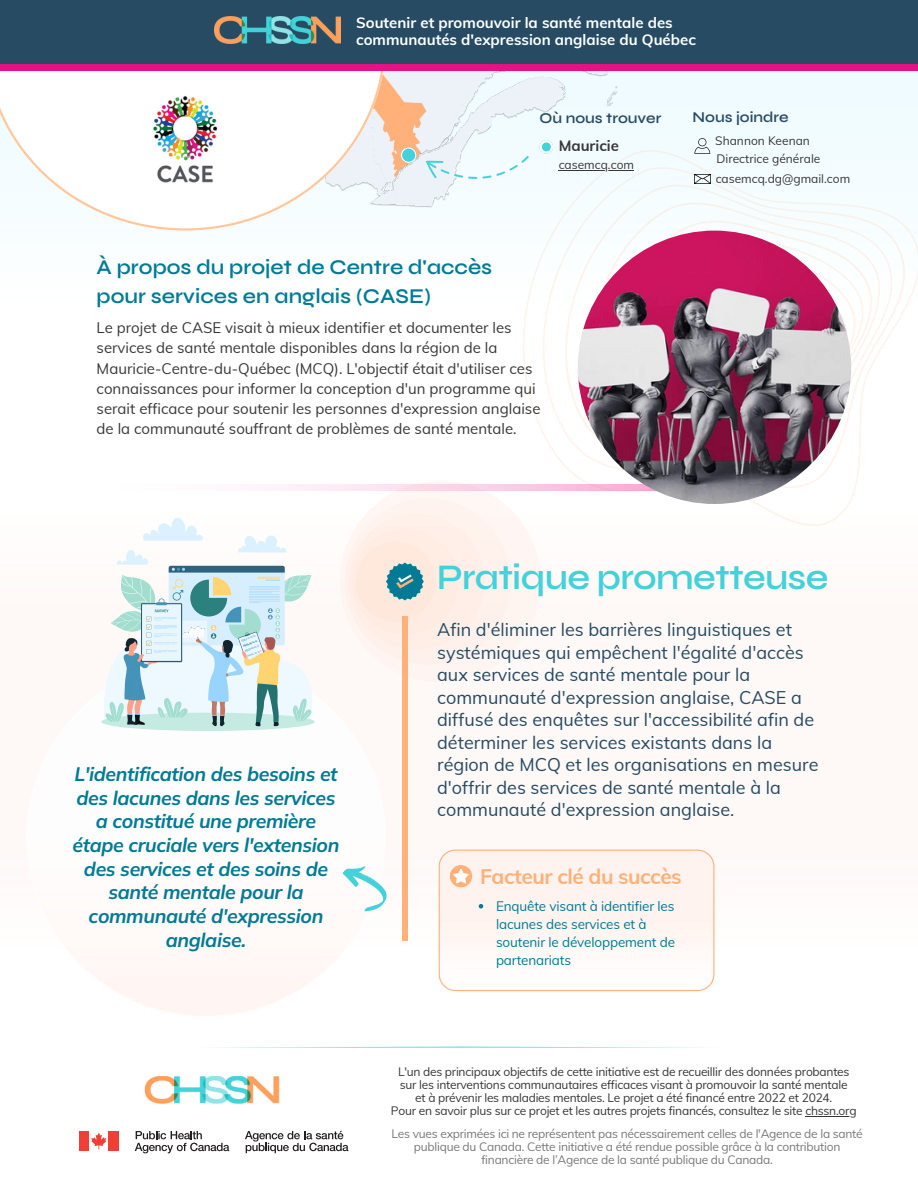
<style>
.page{position:relative;width:918px;height:1188px;background:#fff}
.page>*{position:absolute;margin:0;border:0;box-sizing:border-box;transform-origin:0 0}
.t1{font:600 36px "Syne";letter-spacing:-.02em;color:#43d1da}
.t2{font:600 21px/29.2px "Syne";color:#007a95}
.t3{font:700 21px "Mulish";letter-spacing:-.025em;color:#ffb179}
.t4{font:italic 700 19.5px/23.7px "Mulish";letter-spacing:-.02em;color:#007a95;text-align:center}
.t5{font:18px/22.5px "Mulish";color:#264b63}
.t6{font:15px/20.2px "Muli";color:#383737}
.t7{font:700 15px/16.8px "Muli";color:#fff}
.t8{font:600 15px "Syne";color:#264b63}
.t9{font:700 15px "Mulish";color:#383737}
.t10{font:13.5px/18px "Mulish";letter-spacing:-.01em;color:#007a95}
.t11{font:12px "Mulish";letter-spacing:-.02em;color:#373737}
.t12{font:12px/13px "Mulish";letter-spacing:-.02em;color:#7a7878;text-align:center}
.t13{font:12px "Mulish";color:#383737}
</style>
<div class="page">
<svg style="left:340px;top:481px;width:191px;height:201px"></svg>
<div style="left:402px;top:616px;width:6px;height:324px;background:#ffb179"></div>
<img style="left:386px;top:71px;width:58px;height:137px">
<svg style="left:0;top:71px;width:386px;height:160px"></svg>
<img style="left:89px;top:87px;width:192px;height:108px;border-radius:9px">
<svg style="left:444px;top:71px;width:474px;height:554px"></svg>
<svg style="left:470px;top:79px;width:448px;height:500px"></svg>
<svg style="left:498px;top:106px;width:420px;height:435px"></svg>
<svg style="left:530px;top:134px;width:388px;height:376px"></svg>
<svg style="left:564px;top:162px;width:343px;height:323px"></svg>
<svg style="left:599px;top:191px;width:293px;height:274px"></svg>
<svg style="left:781px;top:248px;width:85px;height:185px"></svg>
<svg style="left:263px;top:485px;width:390px;height:5px;background:#fbd3e8"></svg>
<svg style="left:401px;top:147px;width:15px;height:16px"></svg>
<svg style="left:425px;top:123px;width:106px;height:78px"></svg>
<svg style="left:99px;top:658px;width:286px;height:358px"></svg>
<svg style="left:439px;top:850px;width:275px;height:141px"></svg>
<img style="left:578px;top:231px;width:273px;height:273px;border-radius:50%">
<svg style="left:332px;top:858px;width:55px;height:60px"></svg>
<svg style="left:694px;top:138px;width:16px;height:16px"></svg>
<img style="left:695px;top:174px;width:15px;height:9px">
<svg style="left:540px;top:140px;width:13px;height:14px"></svg>
<hr style="left:559px;top:170px;width:75px;height:1px;background:#383737">
<div style="left:101px;top:713px;width:214px;height:18px;background:#c5eae2;border-radius:50%"></div>
<svg style="left:99px;top:518px;width:217px;height:208px"></svg>
<svg style="left:212px;top:1046px;width:494px;height:2px"></svg>
<img style="left:144px;top:1076px;width:136px;height:28px">
<div style="left:79px;top:1131px;width:10px;height:20px;background:#ef3f36"></div>
<svg style="left:91px;top:1133px;width:15px;height:16px"></svg>
<div style="left:109px;top:1131px;width:10px;height:20px;background:#ef3f36"></div>
<svg style="left:135px;top:1131px;width:94px;height:22px"></svg>
<svg style="left:245px;top:1131px;width:103px;height:22px"></svg>
<hr style="left:805px;top:1116px;width:51px;height:1px;background:#373737">
<div style="left:0;top:0;width:918px;height:65px;background:#264b63"></div>
<img style="left:214px;top:17px;width:126px;height:27px">
<div style="left:0;top:64px;width:918px;height:7px;background:#e41285"></div>
<p class="t7" style="left:356px;top:14px;width:341px">Soutenir et promouvoir la santé mentale des communautés d'expression anglaise du Québec</p>
<p class="t2" style="left:97px;top:253px;width:397px">À propos du projet de Centre d'accès pour services en anglais (CASE)</p>
<p class="t8" style="left:540px;top:109px;width:123px">Où nous trouver</p>
<p class="t9" style="left:559px;top:136px;width:62px">Mauricie</p>
<p class="t13" style="left:559px;top:157px;width:77px">casemcq.com</p>
<p class="t6" style="left:97px;top:317px;width:445px">Le projet de CASE visait à mieux identifier et documenter les services de santé mentale disponibles dans la région de la Mauricie-Centre-du-Québec (MCQ). L'objectif était d'utiliser ces connaissances pour informer la conception d'un programme qui serait efficace pour soutenir les personnes d'expression anglaise de la communauté souffrant de problèmes de santé mentale.</p>
<p class="t8" style="left:693px;top:108px;width:98px">Nous joindre</p>
<p class="t13" style="left:715px;top:133px;width:96px">Shannon Keenan</p>
<p class="t13" style="left:717px;top:151px;width:105px">Directrice générale</p>
<p class="t13" style="left:716px;top:171px;width:136px">casemcq.dg@gmail.com</p>
<p class="t4" style="left:73px;top:762px;width:269px">L'identification des besoins et des lacunes dans les services a constitué une première étape cruciale vers l'extension des services et des soins de santé mentale pour la communauté d'expression anglaise.</p>
<p class="t1" style="left:437px;top:556px;width:393px">Pratique prometteuse</p>
<p class="t5" style="left:437px;top:618px;width:383px">Afin d'éliminer les barrières linguistiques et systémiques qui empêchent l'égalité d'accès aux services de santé mentale pour la communauté d'expression anglaise, CASE a diffusé des enquêtes sur l'accessibilité afin de déterminer les services existants dans la région de MCQ et les organisations en mesure d'offrir des services de santé mentale à la communauté d'expression anglaise.</p>
<p class="t3" style="left:480px;top:863px;width:203px">Facteur clé du succès</p>
<p class="t10" style="left:496px;top:897px;width:181px">Enquête visant à identifier les lacunes des services et à soutenir le développement de partenariats</p>
<p class="t11" style="left:398px;top:1064px;width:453px">L'un des principaux objectifs de cette initiative est de recueillir des données probantes</p>
<p class="t11" style="left:400px;top:1077px;width:449px">sur les interventions communautaires efficaces visant à promouvoir la santé mentale</p>
<p class="t11" style="left:415px;top:1090px;width:419px">et à prévenir les maladies mentales. Le projet a été financé entre 2022 et 2024.</p>
<p class="t11" style="left:391px;top:1103px;width:467px">Pour en savoir plus sur ce projet et les autres projets financés, consultez le site chssn.org</p>
<p class="t12" style="left:392px;top:1127px;width:473px">Les vues exprimées ici ne représentent pas nécessairement celles de l'Agence de la santé publique du Canada. Cette initiative a été rendue possible grâce à la contribution financière de l’Agence de la santé publique du Canada.</p>
</div>
